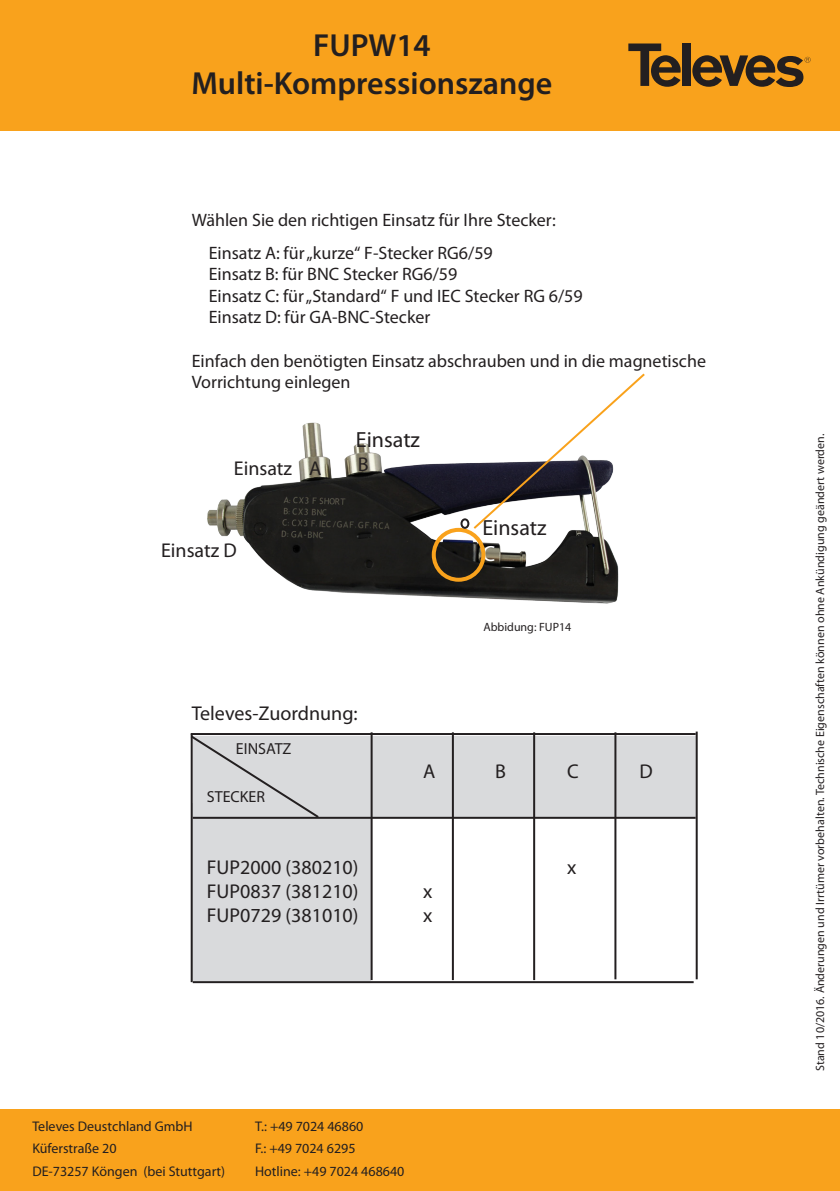
<style>
.page{position:relative;width:840px;height:1191px;background:#fff}
.page>*{position:absolute;margin:0;border:0;box-sizing:border-box;transform-origin:0 0}
.t1{font:600 32px/38.4px "Myriad Pro";color:#231f20;text-align:center}
.t2{font:22px "Myriad Pro";color:#231f20}
.t3{font:22px "Myriad Pro";color:#fff}
.t4{font:20px "Myriad Pro";color:#231f20}
.t5{font:18px/21.6px "Myriad Pro";color:#231f20}
.t6{font:16px "Myriad Pro";color:#231f20}
.t7{font:14px "Myriad Pro";color:#231f20}
.t8{font:12px "Myriad Pro";color:#231f20}
</style>
<div class="page">
<div style="left:191px;top:803px;width:179px;height:177px;background:#d9dadc"></div>
<div style="left:193px;top:736px;width:502px;height:81px;background:#d9dadc"></div>
<div style="left:0;top:0;width:839px;height:130px;background:#f9a21c"></div>
<div style="left:682px;top:43px;width:8px;height:43px;background:#231f20"></div>
<svg style="left:628px;top:43px;width:53px;height:44px"></svg>
<svg style="left:692px;top:55px;width:118px;height:32px"></svg>
<img style="left:207px;top:422px;width:412px;height:182px">
<hr style="left:193px;top:817px;width:502px;height:2px;background:#231f20">
<svg style="left:192px;top:735px;width:129px;height:84px"></svg>
<hr style="left:370px;top:732px;width:2px;height:248px;background:#231f20">
<hr style="left:451px;top:732px;width:2px;height:248px;background:#231f20">
<hr style="left:533px;top:732px;width:2px;height:248px;background:#231f20">
<hr style="left:193px;top:981px;width:500px;height:2px;background:#231f20">
<hr style="left:190px;top:733px;width:505px;height:2px;background:#231f20">
<hr style="left:614px;top:732px;width:2px;height:247px;background:#231f20">
<hr style="left:695px;top:731px;width:2px;height:248px;background:#231f20">
<hr style="left:190px;top:734px;width:2px;height:248px;background:#231f20">
<div style="left:0;top:1109px;width:839px;height:82px;background:#f9a21c"></div>
<div style="left:431px;top:528px;width:54px;height:54px;border:4px solid #f9a21c;border-radius:50%"></div>
<div style="left:460px;top:518px;width:9px;height:11px;border:2px solid #231f20;border-radius:50%"></div>
<svg style="left:471px;top:373px;width:174px;height:158px"></svg>
<p class="t1" style="left:191px;top:25px;width:362px">FUPW14<br>Multi-Kompressionszange</p>
<p class="t5" style="left:191px;top:208px;width:365px">Wählen Sie den richtigen Einsatz für Ihre Stecker:</p>
<p class="t5" style="left:208px;top:241px;width:285px">Einsatz A: für „kurze“ F-Stecker RG6/59</p>
<p class="t5" style="left:208px;top:263px;width:250px">Einsatz B: für BNC Stecker RG6/59</p>
<p class="t5" style="left:208px;top:285px;width:375px">Einsatz C: für „Standard“ F und IEC Stecker RG 6/59</p>
<p class="t5" style="left:208px;top:306px;width:223px">Einsatz D: für GA-BNC-Stecker</p>
<p class="t5" style="left:191px;top:349px;width:515px">Einfach den benötigten Einsatz abschrauben und in die magnetische<br>Vorrichtung einlegen</p>
<p class="t4" style="left:234px;top:456px;width:89px">Einsatz A</p>
<p class="t4" style="left:161px;top:537px;width:77px">Einsatz D</p>
<p class="t2" style="left:356px;top:426px;width:66px">Einsatz</p>
<p class="t4" style="left:358px;top:452px;width:12px">B</p>
<p class="t4" style="left:191px;top:700px;width:167px">Televes-Zuordnung:</p>
<p class="t6" style="left:236px;top:738px;width:57px">EINSATZ</p>
<p class="t2" style="left:482px;top:514px;width:66px">Einsatz</p>
<p class="t3" style="left:482px;top:540px;width:14px">C</p>
<p class="t8" style="left:483px;top:619px;width:89px">Abbidung: FUP14</p>
<p class="t6" style="left:207px;top:786px;width:60px">STECKER</p>
<p class="t4" style="left:423px;top:759px;width:14px">A</p>
<p class="t4" style="left:495px;top:759px;width:12px">B</p>
<p class="t4" style="left:567px;top:759px;width:13px">C</p>
<p class="t4" style="left:639px;top:759px;width:15px">D</p>
<p class="t4" style="left:207px;top:855px;width:153px">FUP2000 (380210)</p>
<p class="t4" style="left:567px;top:855px;width:11px">x</p>
<p class="t4" style="left:207px;top:879px;width:153px">FUP0837 (381210)</p>
<p class="t4" style="left:423px;top:879px;width:11px">x</p>
<p class="t4" style="left:207px;top:903px;width:153px">FUP0729 (381010)</p>
<p class="t4" style="left:423px;top:903px;width:11px">x</p>
<p class="t7" style="left:32px;top:1117px;width:162px">Televes Deustchland GmbH</p>
<p class="t7" style="left:32px;top:1139px;width:86px">Küferstraße 20</p>
<p class="t7" style="left:32px;top:1162px;width:194px">DE-73257 Köngen (bei Stuttgart)</p>
<p class="t7" style="left:255px;top:1117px;width:110px">T.: +49 7024 46860</p>
<p class="t7" style="left:255px;top:1139px;width:102px">F.: +49 7024 6295</p>
<p class="t7" style="left:255px;top:1162px;width:151px">Hotline: +49 7024 468640</p>
<p class="t8" style="left:812px;top:1071px;width:639px;rotate:-90deg">Stand 10/2016. Änderungen und Irrtümer vorbehalten. Technische Eigenschaften können ohne Ankündigung geändert werden.</p>
</div>
